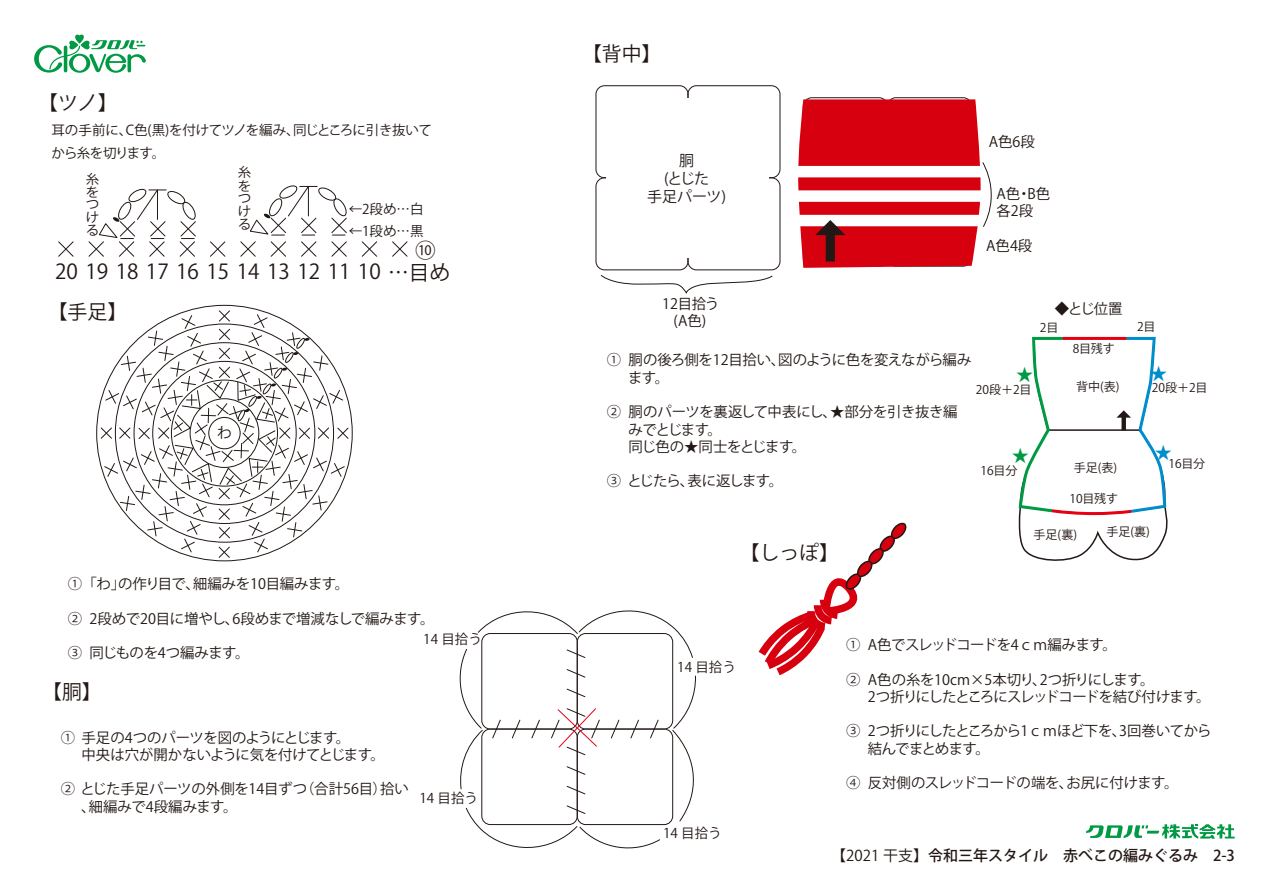
<style>
.page{position:relative;width:1263px;height:893px;background:#fff}
.page>*{position:absolute;margin:0;border:0;box-sizing:border-box;transform-origin:0 0}
.t1{font:20.7px "Koz Go Pr 6 N";color:#221815}
.t2{font:19.8px "Koz Go Pr 6 N";color:#221815}
.t3{font:17.25px "Koz Go Pr 6 N";color:#008dcb}
.t4{font:17.25px "Koz Go Pr 6 N";color:#094}
.t5{font:500 15px "Koz Go Pro";color:#221815}
.t6{font:15px/18px "Koz Go Pr 6 N";letter-spacing:-.025em;color:#221815;text-align:center}
.t7{font:14.7px "Koz Go Pr 6 N";color:#221815}
.t8{font:14.4px/17.2px "Koz Go Pr 6 N";letter-spacing:-.02em;color:#221815}
.t9{font:14.4px/17.2px "Koz Go Pr 6 N";letter-spacing:-.04em;color:#221815}
.t10{font:14.4px/17.2px "Koz Go Pr 6 N";color:#221815}
.t11{font:14.4px/17.2px "Koz Go Pr 6 N";letter-spacing:-.05em;color:#221815}
.t12{font:14.4px "Koz Go Pr 6 N";letter-spacing:-.055em;color:#221815}
.t13{font:13.5px/22.5px "Koz Go Pr 6 N";letter-spacing:-.04em;color:#221815}
.t14{font:13.5px/22.5px "Koz Go Pr 6 N";color:#221815}
.t15{font:13.2px/12.8px "Koz Go Pr 6 N";color:#221815;text-align:justify}
.t16{font:12px "Koz Go Pr 6 N";color:#221815}
.s1{font-family:"Koz Go Pr 6 N";font-weight:400}
</style>
<div class="page">
<svg style="left:34px;top:34px;width:112px;height:39px"></svg>
<svg style="left:1086px;top:824px;width:149px;height:15px"></svg>
<svg style="left:392px;top:241px;width:16px;height:16px"></svg>
<svg style="left:58px;top:241px;width:16px;height:16px"></svg>
<svg style="left:361px;top:241px;width:17px;height:16px"></svg>
<svg style="left:210px;top:241px;width:16px;height:16px"></svg>
<svg style="left:240px;top:185px;width:107px;height:72px"></svg>
<svg style="left:88px;top:188px;width:108px;height:69px"></svg>
<svg style="left:100px;top:310px;width:249px;height:248px"></svg>
<div style="left:190px;top:399px;width:69px;height:69px;border:1px solid #221815;border-radius:50%"></div>
<div style="left:209px;top:417px;width:31px;height:32px;border:1px solid #221815;border-radius:50%"></div>
<svg style="left:459px;top:610px;width:237px;height:239px"></svg>
<div style="left:596px;top:85px;width:92px;height:93px;border:1px solid #221815;border-radius:9px"></div>
<div style="left:596px;top:177px;width:92px;height:93px;border:1px solid #221815;border-radius:9px"></div>
<div style="left:687px;top:85px;width:93px;height:93px;border:1px solid #221815;border-radius:9px"></div>
<div style="left:687px;top:177px;width:93px;height:93px;border:1px solid #221815;border-radius:9px"></div>
<div style="left:606px;top:98px;width:163px;height:160px;background:#fff"></div>
<svg style="left:600px;top:275px;width:173px;height:18px"></svg>
<div style="left:803px;top:97px;width:85px;height:85px;border:1px solid #221815;border-radius:9px"></div>
<div style="left:887px;top:97px;width:85px;height:85px;border:1px solid #221815;border-radius:9px"></div>
<svg style="left:798px;top:99px;width:194px;height:169px"></svg>
<svg style="left:1018px;top:336px;width:150px;height:225px"></svg>
<svg style="left:758px;top:522px;width:149px;height:154px"></svg>
<h2 class="t2" style="left:38px;top:91px;width:81px">【ツノ】</h2>
<p class="t13" style="left:51px;top:119px;width:382px">耳の手前に、C色(黒)を付けてツノを編み、同じところに引き抜いてから糸を切ります。　</p>
<p class="t15" style="left:86px;top:173px;width:15px">糸をつける</p>
<p class="t15" style="left:238px;top:167px;width:15px">糸をつける</p>
<p class="t14" style="left:349px;top:198px;width:76px">←2段め…白←1段め…黒</p>
<h1 class="t1" style="left:415px;top:239px;width:22px">⑩</h1>
<h1 class="t1" style="left:55px;top:260px;width:397px">20 19 18 17 16 15 14 13 12 11 10 …目め</h1>
<h2 class="t2" style="left:48px;top:301px;width:81px">【手足】</h2>
<p class="t7" style="left:217px;top:424px;width:16px">わ</p>
<p class="t8" style="left:68px;top:576px;width:283px">①「わ」の作り目で、細編みを10目編みます。</p>
<p class="t10" style="left:90px;top:610px;width:346px">2段めで20目に増やし、6段めまで増減なしで編みます。</p>
<p class="t8" style="left:90px;top:645px;width:161px">同じものを4つ編みます。</p>
<p class="t8" style="left:68px;top:610px;width:16px">②</p>
<p class="t8" style="left:68px;top:645px;width:16px">③</p>
<p class="t14" style="left:423px;top:628px;width:60px">14 目拾う</p>
<h2 class="t2" style="left:42px;top:680px;width:61px">【胴】</h2>
<p class="t8" style="left:82px;top:729px;width:305px;text-indent:-21px">① 手足の4つのパーツを図のようにとじます。<br>中央は穴が開かないように気を付けてとじます。</p>
<p class="t10" style="left:81px;top:781px;width:329px;text-indent:-21px">② とじた手足パーツの外側を14目ずつ（合計56目）拾い、細編みで4段編みます。</p>
<p class="t14" style="left:419px;top:787px;width:60px">14 目拾う</p>
<h2 class="t2" style="left:582px;top:43px;width:81px">【背中】</h2>
<p class="t6" style="left:647px;top:152px;width:80px">胴<br>(とじた<br>手足パーツ)</p>
<p class="t8" style="left:662px;top:295px;width:59px;text-align:center">12目拾う(A色)</p>
<p class="t8" style="left:989px;top:133px;width:48px">A色6段</p>
<p class="t8" style="left:996px;top:185px;width:55px">A色・B色各2段</p>
<p class="t8" style="left:986px;top:237px;width:48px">A色4段</p>
<p class="t8" style="left:1055px;top:300px;width:69px">◆とじ位置</p>
<p class="t16" style="left:1040px;top:320px;width:20px">2目</p>
<p class="t16" style="left:1137px;top:320px;width:20px">2目</p>
<p class="t8" style="left:628px;top:352px;width:345px">胴の後ろ側を12目拾い、図のように色を変えながら編みます。</p>
<p class="t8" style="left:629px;top:404px;width:330px">胴のパーツを裏返して中表にし、★部分を引き抜き編みでとじます。<br>同じ色の★同士をとじます。</p>
<p class="t12" style="left:607px;top:473px;width:178px">③ とじたら、表に返します。</p>
<p class="t8" style="left:607px;top:352px;width:16px">①</p>
<p class="t8" style="left:607px;top:404px;width:16px">②</p>
<p class="t4" style="left:1016px;top:365px;width:19px">★</p>
<p class="t16" style="left:976px;top:383px;width:57px">20段＋2目</p>
<p class="t4" style="left:1012px;top:446px;width:19px">★</p>
<p class="t16" style="left:980px;top:464px;width:38px">16目分</p>
<p class="t16" style="left:1073px;top:342px;width:44px">8目残す</p>
<p class="t16" style="left:1076px;top:380px;width:45px">背中(表)</p>
<p class="t16" style="left:1074px;top:461px;width:45px">手足(表)</p>
<p class="t16" style="left:1069px;top:492px;width:50px">10目残す</p>
<p class="t3" style="left:1150px;top:364px;width:19px">★</p>
<p class="t16" style="left:1152px;top:381px;width:57px">20段＋2目</p>
<p class="t3" style="left:1155px;top:443px;width:19px">★</p>
<p class="t16" style="left:1168px;top:457px;width:38px">16目分</p>
<h2 class="t2" style="left:740px;top:542px;width:101px">【しっぽ】</h2>
<p class="t16" style="left:1033px;top:527px;width:45px">手足(裏)</p>
<p class="t16" style="left:1106px;top:524px;width:45px">手足(裏)</p>
<p class="t14" style="left:677px;top:657px;width:60px">14 目拾う</p>
<p class="t14" style="left:663px;top:822px;width:60px">14 目拾う</p>
<p class="t8" style="left:846px;top:636px;width:16px">①</p>
<p class="t8" style="left:846px;top:671px;width:16px">②</p>
<p class="t8" style="left:846px;top:723px;width:16px">③</p>
<p class="t8" style="left:846px;top:775px;width:16px">④</p>
<p class="t9" style="left:868px;top:636px;width:250px">A色でスレッドコードを4ｃｍ編みます。</p>
<p class="t9" style="left:868px;top:671px;width:344px">A色の糸を10cm×5本切り、2つ折りにします。<br>2つ折りにしたところにスレッドコードを結び付けます。</p>
<p class="t11" style="left:868px;top:723px;width:345px">2つ折りにしたところから1ｃｍほど下を、3回巻いてから結んでまとめます。</p>
<p class="t8" style="left:868px;top:775px;width:312px">反対側のスレッドコードの端を、お尻に付けます。</p>
<p class="t5" style="left:831px;top:846px;width:405px"><span class="s1">【2021 干支】</span>令和三年スタイル　赤べこの編みぐるみ　2-3</p>
</div>
